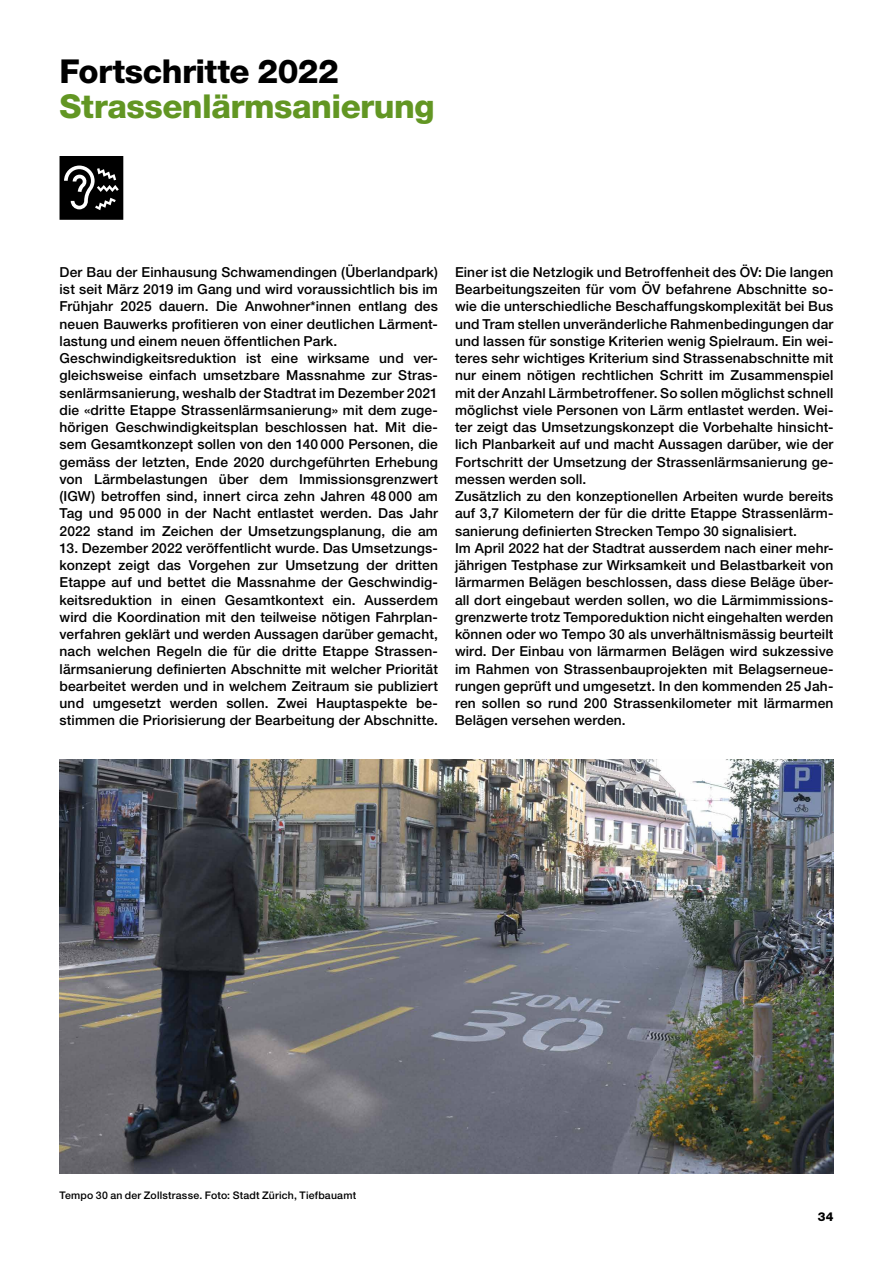
<style>
.page{position:relative;width:893px;height:1263px;background:#fff}
.page>*{position:absolute;margin:0;border:0;box-sizing:border-box;transform-origin:0 0}
.t1{font:800 33px "Helvetica Neue LT Pro";letter-spacing:-.015em;color:#629623}
.t2{font:800 33px "Helvetica Neue LT Pro";letter-spacing:-.015em;color:#000}
.t3{font:500 13.8px/17.2px "Helvetica Neue LT Pro";letter-spacing:.01em;color:#000}
.t4{font:800 12.3px "Helvetica Neue LT Pro";color:#000}
.t5{font:500 10.5px "Helvetica Neue LT Pro";letter-spacing:.02em;color:#000}
</style>
<div class="page">
<img style="left:60px;top:760px;width:773px;height:414px">
<svg style="left:60px;top:156px;width:63px;height:64px;background:#282828"></svg>
<h1 class="t2" style="left:60px;top:52px;width:281px">Fortschritte 2022</h1>
<h1 class="t1" style="left:60px;top:87px;width:377px">Strassenlärmsanierung</h1>
<p class="t3" style="left:60px;top:263px;width:380px">Der Bau der Einhausung Schwamendingen (Überlandpark) ist seit März 2019 im Gang und wird voraussichtlich bis im Frühjahr 2025 dauern. Die Anwohner*innen entlang des neuen Bauwerks profitieren von einer deutlichen Lärment&shy;lastung und einem neuen öffentlichen Park.<br>Geschwindigkeitsreduktion ist eine wirksame und ver&shy;gleichsweise einfach umsetzbare Massnahme zur Stras&shy;senlärmsanierung, weshalb der Stadtrat im Dezember 2021 die «dritte Etappe Strassenlärmsanierung» mit dem zuge&shy;hörigen Geschwindigkeitsplan beschlossen hat. Mit die&shy;sem Gesamtkonzept sollen von den 140 000 Personen, die gemäss der letzten, Ende 2020 durchgeführten Erhebung von Lärmbelastungen über dem Immissionsgrenzwert (IGW) betroffen sind, innert circa zehn Jahren 48 000 am Tag und 95 000 in der Nacht entlastet werden. Das Jahr 2022 stand im Zeichen der Umsetzungsplanung, die am</p>
<p class="t3" style="left:60px;top:539px;width:380px;text-align:justify">13. Dezember 2022 veröffentlicht wurde. Das Umsetzungs&shy;konzept zeigt das Vorgehen zur Umsetzung der dritten Etappe auf und bettet die Massnahme der Geschwindig&shy;keitsreduktion in einen Gesamtkontext ein. Ausserdem wird die Koordination mit den teilweise nötigen Fahrplan&shy;verfahren geklärt und werden Aussagen darüber gemacht, nach welchen Regeln die für die dritte Etappe Strassen&shy;lärmsanierung definierten Abschnitte mit welcher Priorität bearbeitet werden und in welchem Zeitraum sie publiziert und umgesetzt werden sollen. Zwei Hauptaspekte be&shy;stimmen die Priorisierung der Bearbeitung der Abschnitte.</p>
<p class="t3" style="left:455px;top:263px;width:380px">Einer ist die Netzlogik und Betroffenheit des ÖV: Die langen Bearbeitungszeiten für vom ÖV befahrene Abschnitte so&shy;wie die unterschiedliche Beschaffungskomplexität bei Bus und Tram stellen unveränderliche Rahmenbedingungen dar und lassen für sonstige Kriterien wenig Spielraum. Ein wei&shy;teres sehr wichtiges Kriterium sind Strassenabschnitte mit nur einem nötigen rechtlichen Schritt im Zusammenspiel mit der Anzahl Lärmbetroffener. So sollen möglichst schnell möglichst viele Personen von Lärm entlastet werden. Wei&shy;ter zeigt das Umsetzungskonzept die Vorbehalte hinsicht&shy;lich Planbarkeit auf und macht Aussagen darüber, wie der Fortschritt der Umsetzung der Strassenlärmsanierung ge&shy;messen werden soll.<br>Zusätzlich zu den konzeptionellen Arbeiten wurde bereits auf 3,7 Kilometern der für die dritte Etappe Strassenlärm&shy;sanierung definierten Strecken Tempo 30 signalisiert.<br>Im April 2022 hat der Stadtrat ausserdem nach einer mehr&shy;jährigen Testphase zur Wirksamkeit und Belastbarkeit von lärmarmen Belägen beschlossen, dass diese Beläge über&shy;all dort eingebaut werden sollen, wo die Lärmimmissions&shy;grenzwerte trotz Temporeduktion nicht eingehalten werden können oder wo Tempo 30 als unverhältnismässig beurteilt wird. Der Einbau von lärmarmen Belägen wird sukzessive im Rahmen von Strassenbauprojekten mit Belagserneue&shy;rungen geprüft und umgesetzt. In den kommenden 25 Jah&shy;ren sollen so rund 200 Strassenkilometer mit lärmarmen Belägen versehen werden.</p>
<p class="t5" style="left:60px;top:1188px;width:298px">Tempo 30 an der Zollstrasse. Foto: Stadt Zürich, Tiefbauamt</p>
<p class="t4" style="left:818px;top:1209px;width:17px">34</p>
</div>
